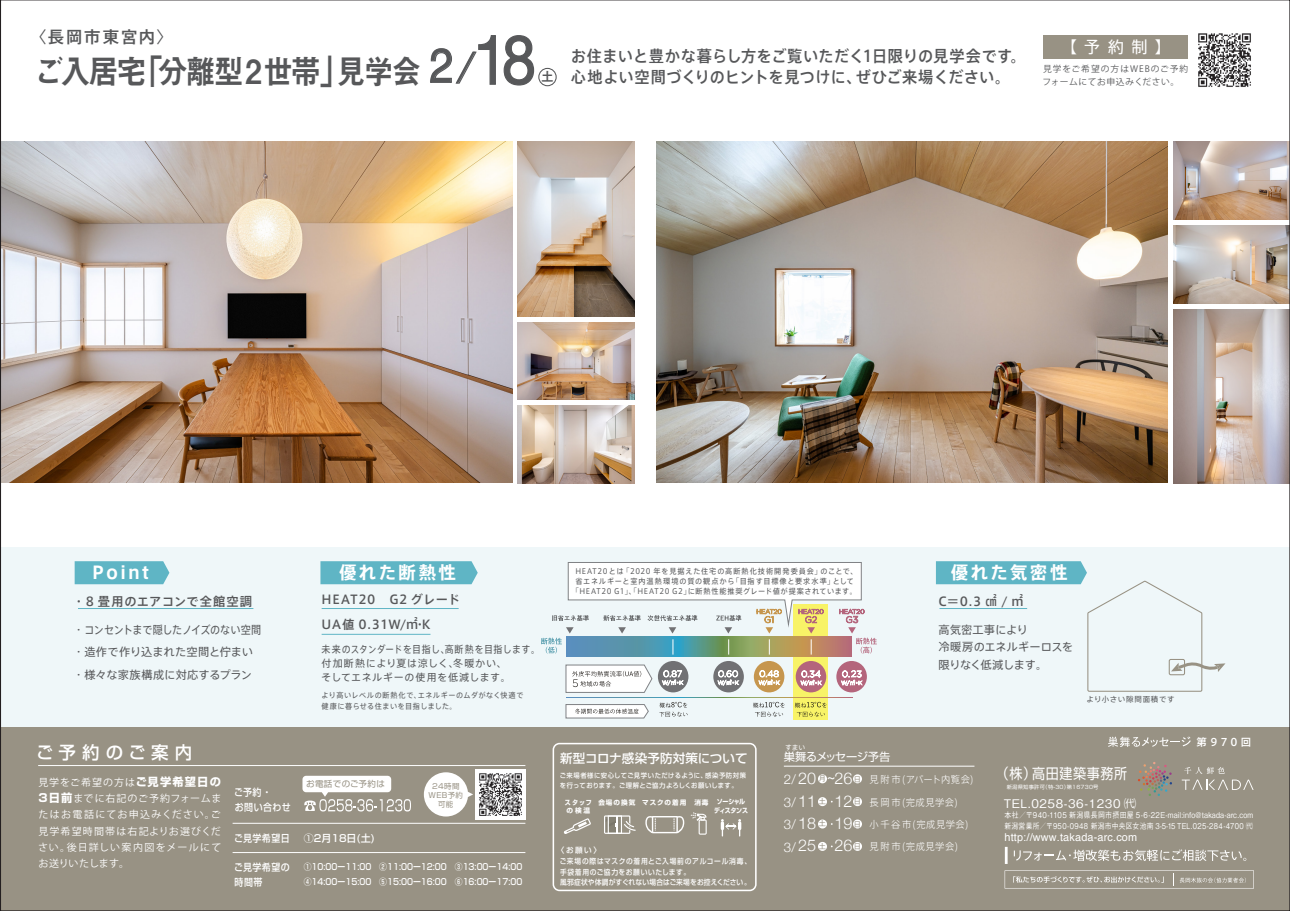
<style>
.page{position:relative;width:1290px;height:911px;background:#fff}
.page>*{position:absolute;margin:0;border:0;box-sizing:border-box;transform-origin:0 0}
.t1{font:68.5px "Helvetica Neue";color:#57585a;scale:.9 1}
.t2{font:33.38px "Midashi Go Pro MB31";letter-spacing:-.07em;color:#57585a;scale:.9 1}
.t3{font:700 17.5px "Axis Std";letter-spacing:.13em;color:#fff}
.t4{font:500 17.5px "Shin Go Pro";letter-spacing:.325em;color:#fff}
.t5{font:500 16.38px "Axis Std";letter-spacing:.11em;color:#57585a}
.t6{font:300 16.25px "Helvetica Neue";color:#fff}
.t7{font:16.25px "Axis Std";color:#fff}
.t8{font:500 16px "Axis Std";letter-spacing:.02em;color:#57585a;scale:.95 1}
.t9{font:14.5px "Shin Go Pro";letter-spacing:.05em;color:#fff;scale:.9 1}
.t10{font:300 13.25px "Helvetica Neue";color:#fff}
.t11{font:500 12.5px "Shin Go Pro";letter-spacing:.015em;color:#fff}
.t12{font:500 12.25px/24.5px "Axis Std";letter-spacing:.05em;color:#57585a}
.t13{font:500 11.88px "Gothic BBB Pro";letter-spacing:.05em;color:#fff}
.t14{font:11.25px/17.5px "Axis Std";letter-spacing:-.015em;color:#57585a}
.t15{font:11.25px "Shin Go Pro";letter-spacing:-.04em;color:#fff}
.t16{font:10.88px "Helvetica";letter-spacing:.015em;color:#fff}
.t17{font:500 10.5px "Axis Std";letter-spacing:.305em;color:#fff}
.t18{font:10px/16.2px "Koz Go Pro";letter-spacing:.105em;color:#fff;text-align:justify}
.t19{font:10px/13.8px "Axis Std";letter-spacing:.05em;color:#57585a;scale:.9 1}
.t20{font:500 10px/14.8px "Shin Go Pro";letter-spacing:.05em;color:#fff;scale:.9 1}
.t21{font:500 10px "Shin Go Pro";letter-spacing:.05em;color:#fff}
.t22{font:300 9.75px "Axis Std";letter-spacing:.055em;color:#fff;scale:.9 1}
.t23{font:300 9.75px "Axis Std";letter-spacing:.015em;color:#fff;scale:.9 1}
.t24{font:500 8.75px/14.1px "Shin Go Pro";color:#fff;scale:.9 1}
.t25{font:8.75px "Koz Go Pro";letter-spacing:.115em;color:#57585a}
.t26{font:8.75px "Koz Go Pro";letter-spacing:.06em;color:#57585a}
.t27{font:8.5px "Shin Go Pro";letter-spacing:.04em;color:#989284}
.t28{font:500 8px/11.6px "Gothic BBB Pro";letter-spacing:.035em;color:#fff;scale:.87 1}
.t29{font:500 7.62px "Shin Go Pro";color:#fff}
.t30{font:7.5px/10px "Axis Std";letter-spacing:.095em;color:#57585a;text-align:center;scale:.95 1}
.t31{font:500 7.5px/10.4px "Shin Go Pro";letter-spacing:.055em;color:#fff;scale:.9 1}
.t32{font:7.5px/11.2px "Axis Std";letter-spacing:.07em;color:#57585a;scale:.95 1}
.t33{font:7.5px/9.2px "Shin Go Pro";letter-spacing:.05em;color:#989284;text-align:center}
.t34{font:7.5px "Axis Std";letter-spacing:.095em;color:#57585a}
.t35{font:7.12px "Axis Std";color:#989284}
.t36{font:6.75px "Axis Std";color:#fff}
.t37{font:500 6.62px/10.8px "Shin Go Pro";letter-spacing:.055em;color:#fff;scale:.95 1}
.t38{font:700 6.62px/7.6px "Shin Go Pro";letter-spacing:.11em;color:#fff}
.t39{font:700 6.62px/8.6px "Shin Go Pro";letter-spacing:.14em;color:#fff;scale:.9 1}
.t40{font:5.25px "Shin Go Pro";letter-spacing:.045em;color:#fff}
.s1{font-family:"Helvetica";font-size:47.75px}
.s2{font-style:italic;font-size:41.25px}
.s3{font-family:"Koz Go Pr 6 N";font-weight:700;font-size:11.88px}
.s4{font-family:"Shin Go Pro";font-weight:700;font-size:11.25px}
.s5{font-size:16.25px}
.s6{font-weight:400;font-size:13.75px}
.s7{font-weight:400;font-size:7.12px;color:#989284}
</style>
<div class="page">
<img style="left:0;top:0;width:1290px;height:911px">
<hr style="left:78px;top:608px;width:175px;height:1px;background:#5fb5c5">
<svg style="left:75px;top:561px;width:94px;height:23px;background:#64b7c6"></svg>
<h3 class="t5" style="left:30px;top:24px;width:145px">〈長岡市東宮内〉</h3>
<h2 class="t2" style="left:34px;top:44px;width:432px">ご入居宅「分離型2世帯」見学会</h2>
<h1 class="t1" style="left:429px;top:10px;width:120px"><span class="s1">2</span><span class="s2">/</span>18</h1>
<h3 class="t8" style="left:571px;top:44px;width:481px">お住まいと豊かな暮らし方をご覧いただく1日限りの見学会です。</h3>
<h3 class="t8" style="left:541px;top:65px;width:495px"><span class="s3">土</span> 心地よい空間づくりのヒントを見つけに、ぜひご来場ください。</h3>
<h3 class="t7" style="left:1061px;top:34px;width:112px">【予約制】</h3>
<p class="t25" style="left:1043px;top:63px;width:147px">見学をご希望の方はWEBのご予約</p>
<p class="t26" style="left:1042px;top:76px;width:138px">フォームにてお申込みください。</p>
<h3 class="t3" style="left:92px;top:559px;width:58px">Point</h3>
<h3 class="t12" style="left:73px;top:588px;width:181px">・8 畳用のエアコンで全館空調</h3>
<h3 class="t14" style="left:73px;top:617px;width:190px;line-height:22.5px">・コンセントまで隠したノイズのない空間・造作で作り込まれた空間と佇まい・様々な家族構成に対応するプラン</h3>
<h3 class="t3" style="left:339px;top:559px;width:118px">優れた断熱性</h3>
<h3 class="t12" style="left:322px;top:586px;width:140px">HEAT20　G2 グレード<br>UA値 0.31W/㎡・K</h3>
<h3 class="t19" style="left:322px;top:641px;width:244px">未来のスタンダードを目指し、高断熱を目指します。付加断熱により夏は涼しく、冬暖かい、<br>そしてエネルギーの使用を低減します。</h3>
<p class="t32" style="left:322px;top:689px;width:214px">より高いレベルの断熱化で、エネルギーのムダがなく快適で健康に暮らせる住まいを目指しました。</p>
<h3 class="t4" style="left:36px;top:738px;width:158px">ご予約のご案内</h3>
<h3 class="t18" style="left:38px;top:774px;width:185px">見学をご希望の方は<span class="s4">ご見学希望日の3日前</span>までに右記のご予約フォームまたはお電話にてお申込みください。ご見学希望時間帯は右記よりお選びください。後日詳しい案内図をメールにてお送りいたします。</h3>
<h3 class="t20" style="left:234px;top:784px;width:64px">ご予約 ・<br>お問い合わせ</h3>
<p class="t27" style="left:306px;top:777px;width:80px">お電話でのご予約は</p>
<p class="t33" style="left:428px;top:780px;width:36px">24時間<br>WEB予約可能</p>
<h3 class="t20" style="left:234px;top:829px;width:63px">ご見学希望日</h3>
<h3 class="t20" style="left:234px;top:859px;width:63px">ご見学希望の時間帯</h3>
<p class="t24" style="left:304px;top:859px;width:244px">①10:00ー11:00　②11:00ー12:00　③13:00ー14:00<br>④14:00ー15:00　⑤15:00ー16:00　⑥16:00ー17:00</p>
<h3 class="t21" style="left:304px;top:829px;width:73px">①2月18日(土)</h3>
<p class="t30" style="left:572px;top:566px;width:302px">HEAT20とは「2020 年を見据えた住宅の高断熱化技術開発委員会」のことで、省エネルギーと室内温熱環境の質の観点から「目指す目標像と要求水準」として「HEAT20 G1」、「HEAT20 G2」に断熱性能推奨グレード値が提案されています。</p>
<h3 class="t3" style="left:951px;top:559px;width:118px">優れた気密性</h3>
<h3 class="t12" style="left:938px;top:588px;width:87px">C＝0.3 ㎠ / ㎡</h3>
<h3 class="t14" style="left:938px;top:620px;width:136px">高気密工事により<br>冷暖房のエネルギーロスを限りなく低減します。</h3>
<p class="t34" style="left:1086px;top:694px;width:90px">より小さい隙間面積です</p>
<h3 class="t11" style="left:560px;top:747px;width:189px">新型コロナ感染予防対策について</h3>
<p class="t37" style="left:560px;top:769px;width:198px">ご来場者様に安心してご見学いただけるように、感染予防対策を行っております。ご理解とご協力よろしくお願いします。</p>
<p class="t36" style="left:785px;top:742px;width:22px">すまい</p>
<h3 class="t15" style="left:784px;top:747px;width:108px">巣舞るメッセージ予告</h3>
<h3 class="t10" style="left:784px;top:768px;width:34px">2/ <span class="s5">20</span></h3>
<h3 class="t6" style="left:819px;top:765px;width:35px"><sup>月</sup> <span class="s6">~</span>26</h3>
<p class="t23" style="left:854px;top:772px;width:134px">　<span class="s7">日</span> 見附市(アパート内覧会)</p>
<h3 class="t9" style="left:996px;top:762px;width:147px">（株）高田建築事務所</h3>
<p class="t40" style="left:1007px;top:783px;width:93px">新潟県知事許可（特-30）第16730号</p>
<h3 class="t17" style="left:1196px;top:734px;width:56px">第970回</h3>
<p class="t39" style="left:565px;top:797px;width:32px">スタッフの検温</p>
<p class="t38" style="left:714px;top:798px;width:36px;text-indent:-116px">会場の換気 マスクの着用 消毒 ソーシャルディスタンス</p>
<p class="t29" style="left:557px;top:844px;width:46px">〈お願い〉</p>
<p class="t31" style="left:560px;top:855px;width:214px">ご来場の際はマスクの着用とご入場前のアルコール消毒、手袋着用のご協力をお願いいたします。<br>風邪症状や体調がすぐれない場合はご来場をお控えください。</p>
<h3 class="t10" style="left:784px;top:791px;width:34px">3/ <span class="s5">11</span></h3>
<p class="t35" style="left:819px;top:796px;width:9px">土</p>
<h3 class="t6" style="left:834px;top:787px;width:20px">12</h3>
<p class="t22" style="left:854px;top:794px;width:117px">　<span class="s7">日</span> 長岡市(完成見学会)</p>
<h3 class="t10" style="left:784px;top:813px;width:34px">3/ <span class="s5">18</span></h3>
<p class="t35" style="left:819px;top:818px;width:9px">土</p>
<h3 class="t6" style="left:834px;top:810px;width:20px">19</h3>
<p class="t22" style="left:854px;top:817px;width:129px">　<span class="s7">日</span> 小千谷市(完成見学会)</p>
<h3 class="t10" style="left:784px;top:836px;width:34px">3/ <span class="s5">25</span></h3>
<p class="t35" style="left:819px;top:840px;width:9px">土</p>
<h3 class="t6" style="left:834px;top:832px;width:20px">26</h3>
<p class="t22" style="left:854px;top:839px;width:117px">　<span class="s7">日</span> 見附市(完成見学会)</p>
<h3 class="t13" style="left:1004px;top:793px;width:134px">TEL.0258-36-1230 ㈹</h3>
<p class="t28" style="left:1004px;top:808px;width:287px">本社／〒940-1105 新潟県長岡市摂田屋 5-6-22E-mail:info@takada-arc.com新潟営業所／〒950-0948 新潟市中央区女池南 3-5-15 TEL.025-284-4700 ㈹</p>
<h3 class="t16" style="left:1004px;top:829px;width:134px">http://www.takada-arc.com</h3>
</div>
